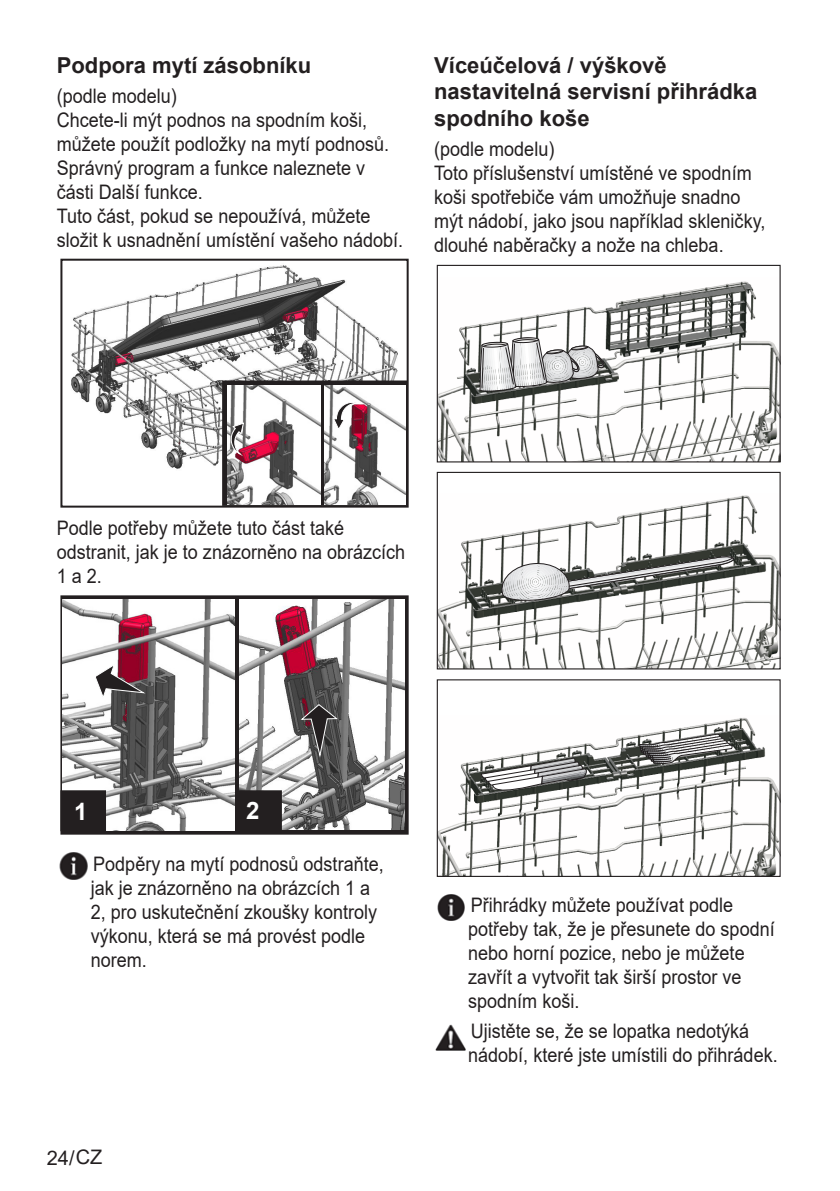
<style>
.page{position:relative;width:840px;height:1191px;background:#fff}
.page>*{position:absolute;margin:0;border:0;box-sizing:border-box;transform-origin:0 0}
.t1{font:700 24px "Arial";color:#fff}
.Baslik{font:700 22px/26.4px "Arial";color:#231f20}
.Yazi_alanlari{font:20px/24px "Arial";color:#231f20;scale:.9 1}
.Girintili_Yazi{font:20px/24px "Arial";color:#231f20;scale:.9 1}
.Girintili_Yazi-2{font:20px "Arial";color:#231f20}
</style>
<div class="page">
<img style="left:438px;top:281px;width:340px;height:179px">
<svg style="left:479px;top:337px;width:126px;height:55px"></svg>
<div style="left:481px;top:342px;width:26px;height:5px;border:1px solid #231f20;border-radius:50%"></div>
<div style="left:436px;top:265px;width:344px;height:197px;border:1px solid #231f20"></div>
<img style="left:438px;top:495px;width:340px;height:172px">
<svg style="left:500px;top:556px;width:233px;height:46px"></svg>
<div style="left:436px;top:472px;width:344px;height:197px;border:1px solid #231f20"></div>
<img style="left:438px;top:718px;width:340px;height:157px">
<svg style="left:480px;top:757px;width:107px;height:39px"></svg>
<svg style="left:638px;top:733px;width:94px;height:31px"></svg>
<div style="left:436px;top:679px;width:344px;height:198px;border:1px solid #231f20"></div>
<img style="left:437px;top:894px;width:28px;height:27px">
<img style="left:435px;top:1024px;width:30px;height:27px">
<img style="left:60px;top:258px;width:349px;height:230px">
<div style="left:60px;top:259px;width:348px;height:248px;border:2px solid #231f20"></div>
<div style="left:223px;top:381px;width:183px;height:124px;background:#231f20"></div>
<div style="left:222px;top:380px;width:185px;height:126px;border:2px solid #231f20"></div>
<img style="left:324px;top:385px;width:81px;height:119px">
<img style="left:227px;top:385px;width:93px;height:119px">
<svg style="left:231px;top:422px;width:13px;height:34px"></svg>
<svg style="left:332px;top:402px;width:29px;height:28px"></svg>
<svg style="left:63px;top:598px;width:342px;height:233px;fill:#231f20"></svg>
<div style="left:60px;top:595px;width:348px;height:239px;border:2px solid #231f20"></div>
<img style="left:63px;top:599px;width:171px;height:231px">
<img style="left:239px;top:599px;width:165px;height:231px">
<svg style="left:94px;top:662px;width:54px;height:38px"></svg>
<svg style="left:299px;top:703px;width:40px;height:57px;background:#605c5d"></svg>
<div style="left:61px;top:791px;width:44px;height:39px;background:#231f20"></div>
<div style="left:60px;top:790px;width:46px;height:41px;border:2px solid #231f20"></div>
<div style="left:237px;top:791px;width:44px;height:39px;background:#231f20"></div>
<div style="left:236px;top:790px;width:46px;height:41px;border:2px solid #231f20"></div>
<img style="left:59px;top:852px;width:29px;height:27px">
<p class="Baslik" style="left:57px;top:52px;width:256px">Podpora mytí zásobníku</p>
<p class="Yazi_alanlari" style="left:57px;top:84px;width:135px">(podle modelu)</p>
<p class="Yazi_alanlari" style="left:57px;top:108px;width:371px">Chcete-li mýt podnos na spodním koši, můžete použít podložky na mytí podnosů.</p>
<p class="Yazi_alanlari" style="left:57px;top:156px;width:344px">Správný program a funkce naleznete v části Další funkce.</p>
<p class="Yazi_alanlari" style="left:57px;top:204px;width:386px">Tuto část, pokud se nepoužívá, můžete složit k usnadnění umístění vašeho nádobí.</p>
<p class="Baslik" style="left:434px;top:52px;width:324px">Víceúčelová / výškově nastavitelná servisní přihrádka spodního koše</p>
<p class="Yazi_alanlari" style="left:434px;top:136px;width:135px">(podle modelu)</p>
<p class="Yazi_alanlari" style="left:434px;top:160px;width:369px">Toto příslušenství umístěné ve spodním koši spotřebiče vám umožňuje snadno mýt nádobí, jako jsou například skleničky, dlouhé naběračky a nože na chleba.</p>
<p class="Yazi_alanlari" style="left:57px;top:516px;width:388px">Podle potřeby můžete tuto část také odstranit, jak je to znázorněno na obrázcích<br>1 a 2.</p>
<p class="t1" style="left:74px;top:795px;width:15px">1</p>
<p class="t1" style="left:246px;top:793px;width:15px">2</p>
<p class="Girintili_Yazi" style="left:91px;top:852px;width:327px">Podpěry na mytí podnosů odstraňte, jak je znázorněno na obrázcích 1 a<br>2, pro uskutečnění zkoušky kontroly výkonu, která se má provést podle norem.</p>
<p class="Girintili_Yazi-2" style="left:47px;top:1143px;width:57px">24/CZ</p>
<p class="Girintili_Yazi" style="left:468px;top:893px;width:342px">Přihrádky můžete používat podle potřeby tak, že je přesunete do spodní nebo horní pozice, nebo je můžete zavřít a vytvořit tak širší prostor ve spodním koši.</p>
<p class="Girintili_Yazi" style="left:468px;top:1019px;width:345px">Ujistěte se, že se lopatka nedotýká nádobí, které jste umístili do přihrádek.</p>
</div>
